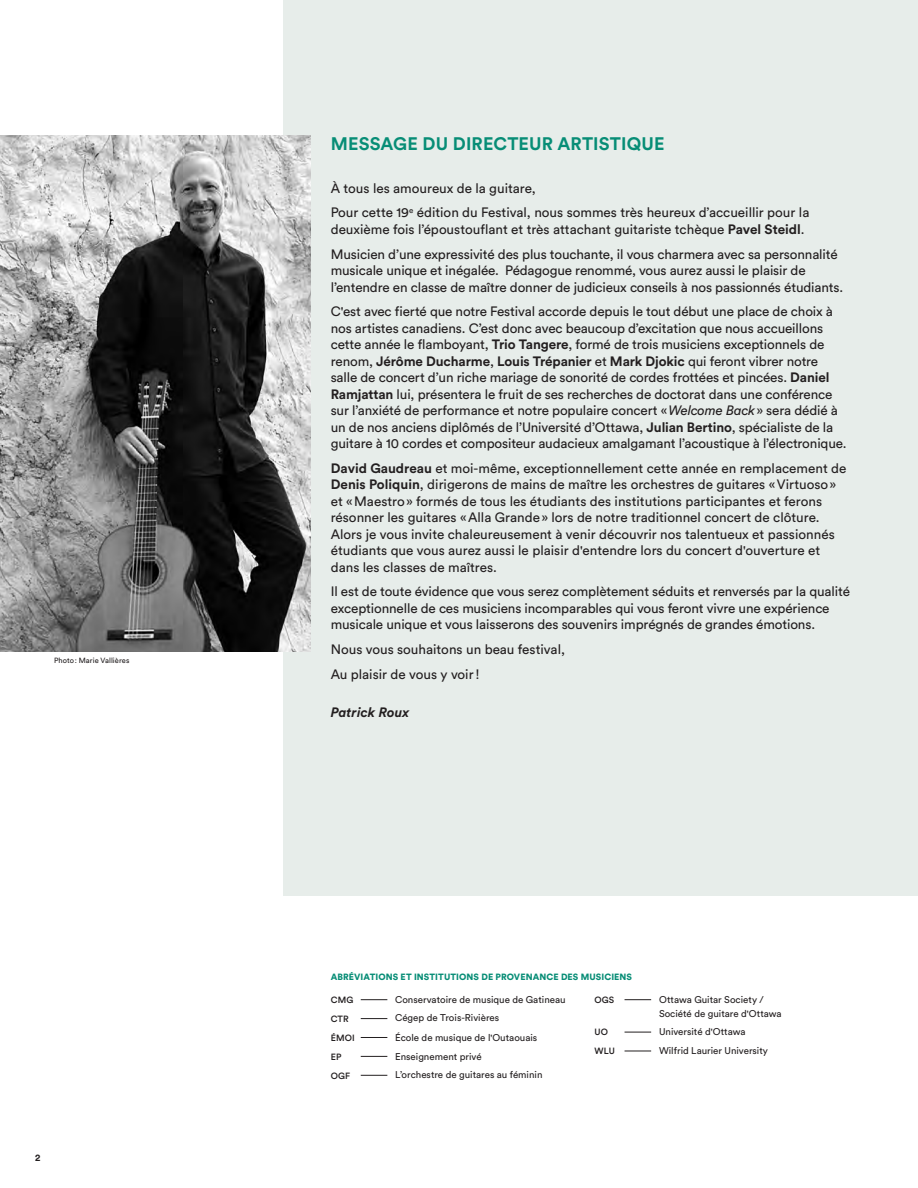
<style>
.page{position:relative;width:918px;height:1188px;background:#fff}
.page>*{position:absolute;margin:0;border:0;box-sizing:border-box;transform-origin:0 0}
.t1{font:700 18px "Circular Std";letter-spacing:.01em;color:#078d76}
.t2{font:13.5px/16.5px "Circular Std";letter-spacing:-.01em;color:#231f20}
.t3{font:italic 700 13.5px "Circular Std";color:#231f20}
.t4{font:9.75px/13.5px "Circular Std";color:#231f20}
.t5{font:700 9.75px "Circular Std";color:#231f20}
.t6{font:900 9px "Circular Std";letter-spacing:.01em;color:#078d76}
.t7{font:500 9px "Circular Std";letter-spacing:.01em;color:#231f20}
.t8{font:7.5px "Circular Std";letter-spacing:.005em;color:#231f20}
.s1{font-weight:700}
.s2{font-style:italic}
</style>
<div class="page">
<div style="left:284px;top:0;width:634px;height:895px;background:#e7edea"></div>
<img style="left:0;top:135px;width:310px;height:517px">
<svg style="left:361px;top:999px;width:26px;height:1px"></svg>
<svg style="left:361px;top:1018px;width:26px;height:1px"></svg>
<svg style="left:361px;top:1037px;width:26px;height:1px"></svg>
<svg style="left:361px;top:1056px;width:26px;height:1px"></svg>
<svg style="left:361px;top:1075px;width:26px;height:1px"></svg>
<svg style="left:625px;top:999px;width:26px;height:1px"></svg>
<svg style="left:625px;top:1032px;width:26px;height:1px"></svg>
<svg style="left:625px;top:1051px;width:26px;height:1px"></svg>
<p class="t8" style="left:54px;top:656px;width:77px">Photo: Marie Vallières</p>
<p class="t5" style="left:35px;top:1151px;width:7px">2</p>
<h1 class="t1" style="left:331px;top:132px;width:335px">MESSAGE DU DIRECTEUR ARTISTIQUE</h1>
<p class="t2" style="left:331px;top:176px;width:480px;line-height:24.6px">À tous les amoureux de la guitare,<br>Pour cette 19<sup>e</sup> édition du Festival, nous sommes très heureux d’accueillir pour la</p>
<p class="t2" style="left:331px;top:217px;width:509px;line-height:24.6px">deuxième fois l’époustouflant et très attachant guitariste tchèque <span class="s1">Pavel Steidl</span>.<br>Musicien d’une expressivité des plus touchante, il vous charmera avec sa personnalité</p>
<p class="t2" style="left:331px;top:262px;width:514px">musicale unique et inégalée. Pédagogue renommé, vous aurez aussi le plaisir de l’entendre en classe de maître donner de judicieux conseils à nos passionnés étudiants.</p>
<p class="t2" style="left:331px;top:303px;width:517px">C'est avec fierté que notre Festival accorde depuis le tout début une place de choix à nos artistes canadiens. C’est donc avec beaucoup d’excitation que nous accueillons cette année le flamboyant, <span class="s1">Trio Tangere</span>, formé de trois musiciens exceptionnels de renom, <span class="s1">Jérôme Ducharme</span>, <span class="s1">Louis Trépanier</span> et <span class="s1">Mark Djokic</span> qui feront vibrer notre salle de concert d’un riche mariage de sonorité de cordes frottées et pincées. <span class="s1">Daniel Ramjattan</span> lui, présentera le fruit de ses recherches de doctorat dans une conférence sur l’anxiété de performance et notre populaire concert «<span class="s2">Welcome Back</span>» sera dédié à un de nos anciens diplômés de l’Université d’Ottawa, <span class="s1">Julian Bertino</span>, spécialiste de la guitare à 10 cordes et compositeur audacieux amalgamant l’acoustique à l’électronique.</p>
<p class="t2" style="left:331px;top:460px;width:517px"><span class="s1">David Gaudreau</span> et moi-même, exceptionnellement cette année en remplacement de <span class="s1">Denis Poliquin</span>, dirigerons de mains de maître les orchestres de guitares «Virtuoso» et «Maestro» formés de tous les étudiants des institutions participantes et ferons résonner les guitares «Alla Grande» lors de notre traditionnel concert de clôture.<br>Alors je vous invite chaleureusement à venir découvrir nos talentueux et passionnés étudiants que vous aurez aussi le plaisir d'entendre lors du concert d'ouverture et dans les classes de maîtres.</p>
<p class="t2" style="left:331px;top:583px;width:521px">Il est de toute évidence que vous serez complètement séduits et renversés par la qualité exceptionnelle de ces musiciens incomparables qui vous feront vivre une expérience musicale unique et vous laisserons des souvenirs imprégnés de grandes émotions.</p>
<p class="t2" style="left:331px;top:637px;width:236px;line-height:24.6px">Nous vous souhaitons un beau festival,<br>Au plaisir de vous y voir!</p>
<p class="t3" style="left:331px;top:703px;width:80px">Patrick Roux</p>
<p class="t6" style="left:331px;top:971px;width:303px">ABRÉVIATIONS ET INSTITUTIONS DE PROVENANCE DES MUSICIENS</p>
<p class="t7" style="left:331px;top:994px;width:24px">CMG</p>
<p class="t4" style="left:395px;top:993px;width:172px">Conservatoire de musique de Gatineau</p>
<p class="t7" style="left:331px;top:1013px;width:20px">CTR</p>
<p class="t4" style="left:395px;top:1011px;width:106px">Cégep de Trois-Rivières</p>
<p class="t7" style="left:331px;top:1032px;width:25px">ÉMOI</p>
<p class="t4" style="left:395px;top:1031px;width:144px">École de musique de l'Outaouais</p>
<p class="t7" style="left:331px;top:1051px;width:12px">EP</p>
<p class="t4" style="left:395px;top:1049px;width:88px">Enseignement privé</p>
<p class="t7" style="left:331px;top:1070px;width:21px">OGF</p>
<p class="t4" style="left:395px;top:1068px;width:149px">L’orchestre de guitares au féminin</p>
<p class="t7" style="left:595px;top:994px;width:21px">OGS</p>
<p class="t4" style="left:659px;top:993px;width:124px">Ottawa Guitar Society /<br>Société de guitare d'Ottawa</p>
<p class="t7" style="left:595px;top:1027px;width:15px">UO</p>
<p class="t4" style="left:659px;top:1025px;width:88px">Université d'Ottawa</p>
<p class="t7" style="left:595px;top:1046px;width:22px">WLU</p>
<p class="t4" style="left:659px;top:1043px;width:111px">Wilfrid Laurier University</p>
</div>
